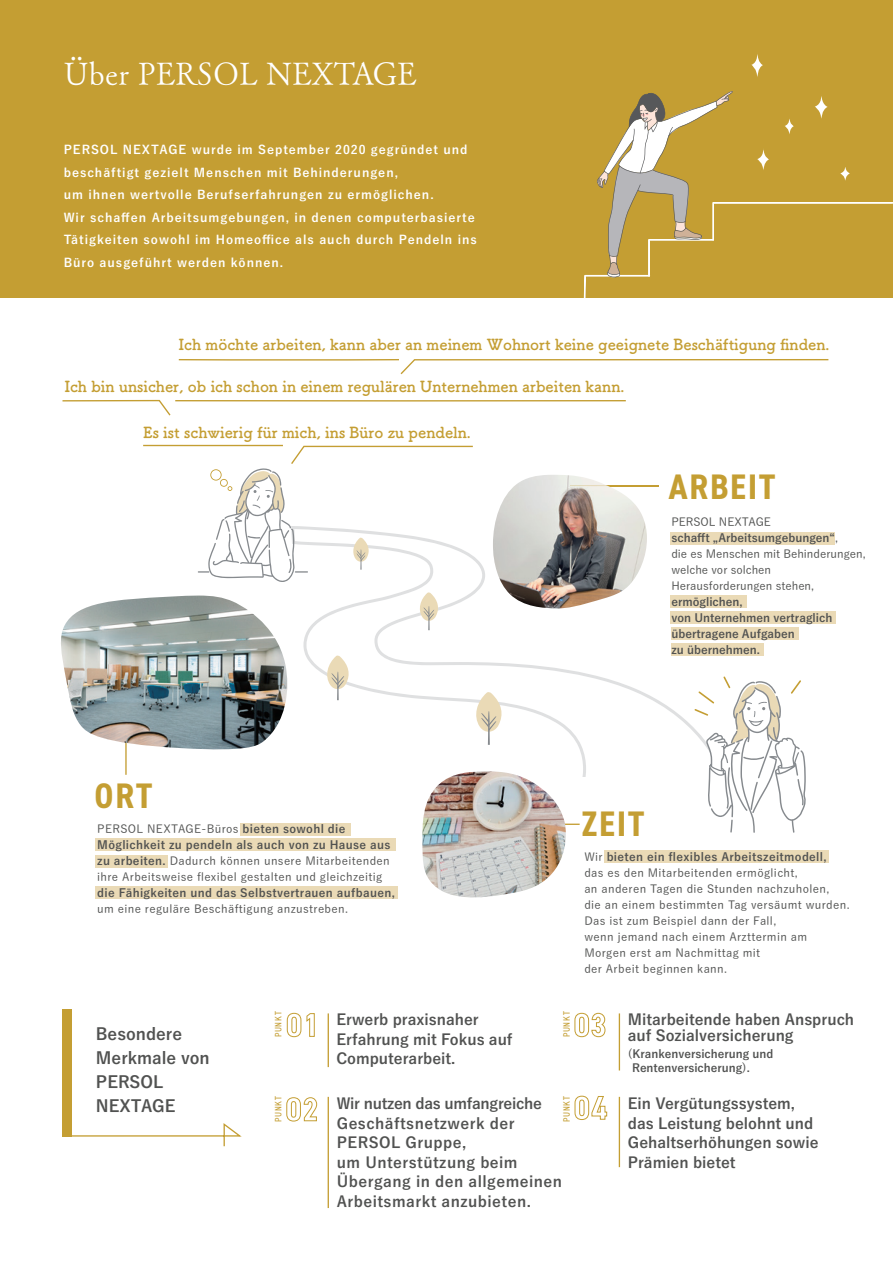
<style>
.page{position:relative;width:893px;height:1263px;background:#fff}
.page>*{position:absolute;margin:0;border:0;box-sizing:border-box;transform-origin:0 0}
.t1{font:700 condensed 35.55px "DIN2014";letter-spacing:.05em;color:#c49e33}
.t2{font:31.5px "Tsuku A Old Min Pr 6 N L";letter-spacing:.01em;color:#fff}
.t3{font:700 16.5px/24px "Yu Go";color:#515251}
.t4{font:15.15px "Tsuku B Rd Gothic Std B";color:#c49e33}
.t5{font:700 15px/19.5px "Yu Go";color:#515251}
.t6{font:700 15px/19.5px "Yu Go";letter-spacing:.03em;color:#515251}
.t7{font:700 12px/22.5px "Yu Go";letter-spacing:.08em;color:#fff}
.t8{font:500 11.4px/15.9px "Yu Go";letter-spacing:.03em;color:#515251}
.t9{font:500 11.4px/15.9px "Yu Go";color:#515251}
.t10{font:700 11.4px/15.9px "Yu Go";color:#515251}
.t11{font:700 11.4px "Yu Go";letter-spacing:.03em;color:#515251}
.t12{font:700 11.25px/14.2px "Yu Go";color:#515251}
.t13{font:condensed 9.3px "DIN2014";letter-spacing:.08em;color:#c49e33}
.s1{font-weight:700}
</style>
<div class="page">
<div style="left:670px;top:532px;width:165px;height:13px;background:#eadab6"></div>
<div style="left:671px;top:627px;width:127px;height:12px;background:#eadab6"></div>
<div style="left:671px;top:643px;width:93px;height:13px;background:#eadab6"></div>
<div style="left:670px;top:611px;width:165px;height:13px;background:#eadab6"></div>
<div style="left:670px;top:595px;width:77px;height:13px;background:#eadab6"></div>
<div style="left:605px;top:850px;width:224px;height:13px;background:#eadab6"></div>
<div style="left:95px;top:838px;width:300px;height:13px;background:#eadab6"></div>
<div style="left:240px;top:823px;width:110px;height:12px;background:#eadab6"></div>
<div style="left:95px;top:855px;width:73px;height:12px;background:#eadab6"></div>
<div style="left:95px;top:886px;width:303px;height:13px;background:#eadab6"></div>
<svg style="left:303px;top:557px;width:425px;height:220px"></svg>
<div style="left:0;top:0;width:893px;height:297px;background:#c49e33"></div>
<svg style="left:286px;top:1012px;width:29px;height:26px"></svg>
<svg style="left:286px;top:1097px;width:32px;height:25px"></svg>
<svg style="left:574px;top:1012px;width:32px;height:26px"></svg>
<svg style="left:574px;top:1095px;width:34px;height:25px"></svg>
<svg style="left:72px;top:1123px;width:170px;height:24px"></svg>
<div style="left:63px;top:1009px;width:9px;height:128px;background:#c49e33"></div>
<svg style="left:178px;top:359px;width:651px;height:16px"></svg>
<svg style="left:62px;top:399px;width:564px;height:17px"></svg>
<hr style="left:328px;top:1013px;width:1px;height:54px;background:#c49e33">
<hr style="left:491px;top:824px;width:89px;height:1px;background:#c49e33">
<hr style="left:125px;top:686px;width:2px;height:89px;background:#c49e33">
<hr style="left:570px;top:486px;width:88px;height:1px;background:#c49e33">
<hr style="left:619px;top:1013px;width:1px;height:57px;background:#c49e33">
<hr style="left:328px;top:1097px;width:1px;height:111px;background:#c49e33">
<hr style="left:619px;top:1097px;width:1px;height:70px;background:#c49e33">
<img style="left:61px;top:595px;width:227px;height:157px">
<svg style="left:694px;top:676px;width:112px;height:157px"></svg>
<svg style="left:473px;top:691px;width:31px;height:54px"></svg>
<svg style="left:324px;top:655px;width:27px;height:45px"></svg>
<svg style="left:143px;top:444px;width:331px;height:138px"></svg>
<svg style="left:417px;top:592px;width:23px;height:38px"></svg>
<svg style="left:583px;top:91px;width:310px;height:207px"></svg>
<svg style="left:815px;top:94px;width:13px;height:26px"></svg>
<svg style="left:751px;top:52px;width:12px;height:26px"></svg>
<svg style="left:840px;top:166px;width:10px;height:16px"></svg>
<svg style="left:757px;top:148px;width:12px;height:23px"></svg>
<svg style="left:785px;top:117px;width:9px;height:18px"></svg>
<img style="left:422px;top:771px;width:148px;height:127px">
<img style="left:493px;top:475px;width:118px;height:133px">
<img style="left:611px;top:487px;width:36px;height:109px">
<img style="left:570px;top:486px;width:40px;height:1px">
<h2 class="t2" style="left:64px;top:46px;width:354px">Über PERSOL NEXTAGE</h2>
<p class="t7" style="left:64px;top:139px;width:415px">PERSOL NEXTAGE wurde im September 2020 gegründet und beschäftigt gezielt Menschen mit Behinderungen,<br>um ihnen wertvolle Berufserfahrungen zu ermöglichen.<br>Wir schaffen Arbeitsumgebungen, in denen computerbasierte Tätigkeiten sowohl im Homeoffice als auch durch Pendeln ins Büro ausgeführt werden können.</p>
<h3 class="t4" style="left:179px;top:332px;width:652px">Ich möchte arbeiten, kann aber an meinem Wohnort keine geeignete Beschäftigung finden.</h3>
<h3 class="t4" style="left:65px;top:374px;width:561px">Ich bin unsicher, ob ich schon in einem regulären Unternehmen arbeiten kann.</h3>
<h3 class="t4" style="left:143px;top:421px;width:329px">Es ist schwierig für mich, ins Büro zu pendeln.</h3>
<h1 class="t1" style="left:95px;top:772px;width:59px">ORT</h1>
<p class="t8" style="left:97px;top:820px;width:295px">PERSOL NEXTAGE-Büros <span class="s1">bieten sowohl die Möglichkeit zu pendeln als auch von zu Hause aus zu arbeiten.</span> Dadurch können unsere Mitarbeitenden ihre Arbeitsweise flexibel gestalten und gleichzeitig</p>
<p class="t11" style="left:97px;top:886px;width:299px">die Fähigkeiten und das Selbstvertrauen aufbauen,</p>
<p class="t8" style="left:97px;top:899px;width:252px">um eine reguläre Beschäftigung anzustreben.</p>
<h1 class="t1" style="left:669px;top:463px;width:108px">ARBEIT</h1>
<p class="t9" style="left:671px;top:513px;width:196px">PERSOL NEXTAGE<br><span class="s1">schafft „Arbeitsumgebungen“</span>,<br>die es Menschen mit Behinderungen, welche vor solchen<br>Herausforderungen stehen,</p>
<p class="t10" style="left:671px;top:594px;width:162px">ermöglichen,<br>von Unternehmen vertraglich übertragene Aufgaben<br>zu übernehmen.</p>
<h1 class="t1" style="left:582px;top:800px;width:64px">ZEIT</h1>
<p class="t8" style="left:584px;top:847px;width:267px">Wir <span class="s1">bieten ein flexibles Arbeitszeitmodell,<br></span>das es den Mitarbeitenden ermöglicht,<br>an anderen Tagen die Stunden nachzuholen,<br>die an einem bestimmten Tag versäumt wurden.<br>Das ist zum Beispiel dann der Fall,<br>wenn jemand nach einem Arzttermin am Morgen erst am Nachmittag mit<br>der Arbeit beginnen kann.</p>
<h3 class="t3" style="left:96px;top:1022px;width:115px">Besondere<br>Merkmale von<br>PERSOL<br>NEXTAGE</h3>
<p class="t13" style="left:272px;top:1037px;width:27px;rotate:-90deg">PUNKT</p>
<p class="t13" style="left:272px;top:1122px;width:27px;rotate:-90deg">PUNKT</p>
<p class="t13" style="left:560px;top:1037px;width:27px;rotate:-90deg">PUNKT</p>
<h3 class="t5" style="left:336px;top:1010px;width:178px">Erwerb praxisnaher<br>Erfahrung mit Fokus auf<br>Computerarbeit.</h3>
<h3 class="t5" style="left:628px;top:1012px;width:228px;line-height:15.8px">Mitarbeitende haben Anspruch auf Sozialversicherung</h3>
<p class="t12" style="left:632px;top:1047px;width:143px;text-indent:-4px">(Krankenversicherung und<br>Rentenversicherung).</p>
<p class="t13" style="left:560px;top:1122px;width:27px;rotate:-90deg">PUNKT</p>
<h3 class="t6" style="left:337px;top:1094px;width:227px">Wir nutzen das umfangreiche<br>Geschäftsnetzwerk der<br>PERSOL Gruppe,<br>um Unterstützung beim<br>Übergang in den allgemeinen<br>Arbeitsmarkt anzubieten.</h3>
<h3 class="t5" style="left:628px;top:1094px;width:192px">Ein Vergütungssystem, das Leistung belohnt und<br>Gehaltserhöhungen sowie<br>Prämien bietet</h3>
</div>
